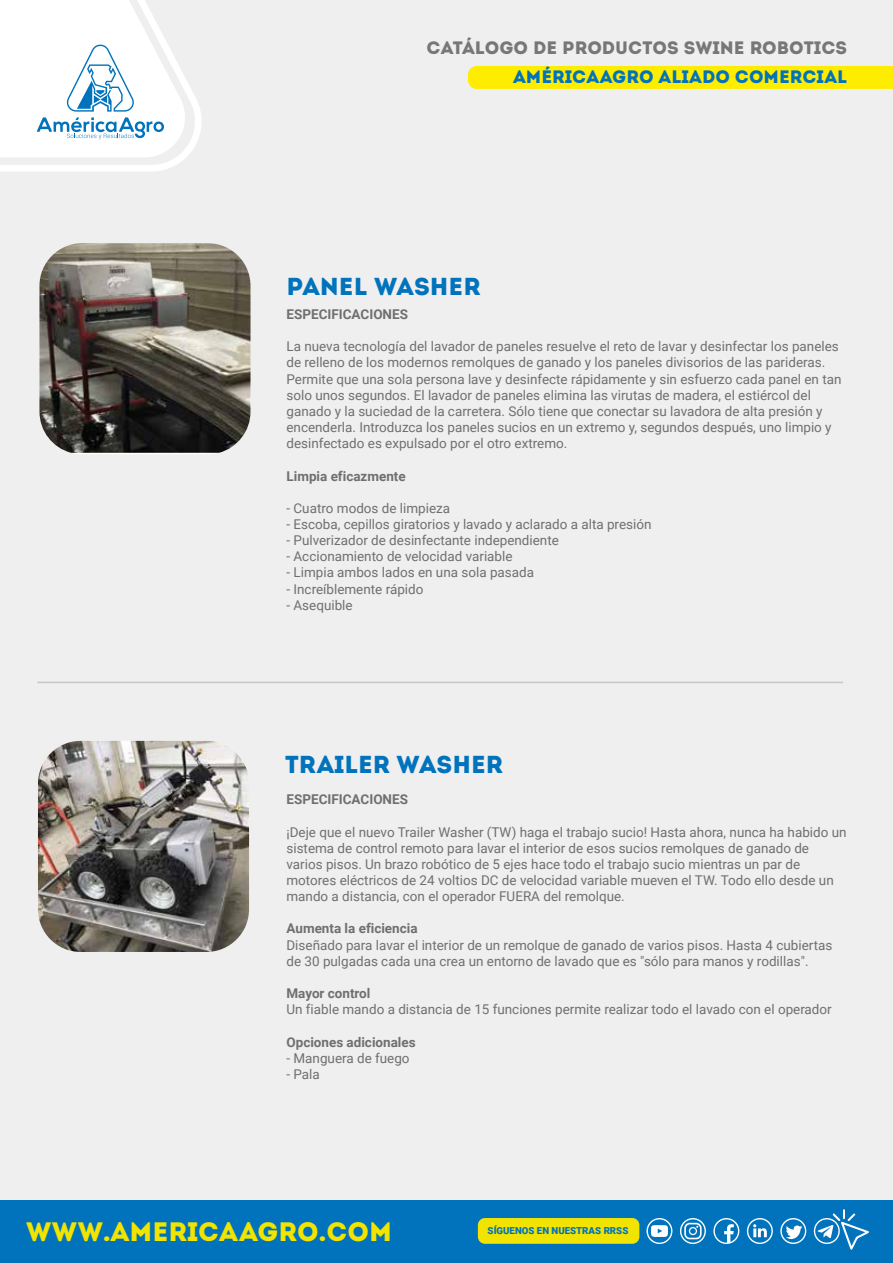
<style>
.page{position:relative;width:893px;height:1263px;background:#efeff0}
.page>*{position:absolute;margin:0;border:0;box-sizing:border-box;transform-origin:0 0}
.t1{font:26.7px "Intro";color:#f1e400}
.t2{font:24.6px "Intro";color:#0073bc}
.t3{font:18px "Intro";color:#777}
.t4{font:18px "Intro";color:#0073bc}
.t5{font:13.5px/16.2px "Roboto";color:#706f6f}
.t6{font:700 13.5px "Roboto";color:#706f6f}
.t7{font:900 9.6px "Roboto";color:#0073bc}
</style>
<div class="page">
<svg style="left:0;top:0;width:201px;height:171px"></svg>
<div style="left:0;top:1200px;width:893px;height:63px;background:#0073bc"></div>
<svg style="left:713px;top:1218px;width:26px;height:26px"></svg>
<svg style="left:780px;top:1218px;width:26px;height:26px"></svg>
<svg style="left:747px;top:1218px;width:26px;height:26px"></svg>
<svg style="left:680px;top:1218px;width:26px;height:26px"></svg>
<svg style="left:646px;top:1218px;width:26px;height:26px"></svg>
<svg style="left:814px;top:1209px;width:55px;height:41px"></svg>
<div style="left:478px;top:1218px;width:161px;height:26px;background:#f1e400;border-radius:7px"></div>
<div style="left:468px;top:66px;width:425px;height:23px;background:#ffed00"></div>
<img style="left:39px;top:243px;width:212px;height:210px">
<img style="left:38px;top:741px;width:211px;height:211px">
<hr style="left:37px;top:682px;width:806px;height:1px;background:#c6c6c6">
<h3 class="t3" style="left:427px;top:37px;width:422px">CATÁLOGO DE PRODUCTOS SWINE ROBOTICS</h3>
<h3 class="t4" style="left:513px;top:66px;width:336px">AMÉRICAAGRO ALIADO COMERCIAL</h3>
<h2 class="t2" style="left:286px;top:272px;width:196px">PANEL WASHER</h2>
<p class="t6" style="left:286px;top:305px;width:123px">ESPECIFICACIONES</p>
<p class="t5" style="left:286px;top:338px;width:556px">La nueva tecnología del lavador de paneles resuelve el reto de lavar y desinfectar los paneles de relleno de los modernos remolques de ganado y los paneles divisorios de las parideras.<br>Permite que una sola persona lave y desinfecte rápidamente y sin esfuerzo cada panel en tan solo unos segundos. El lavador de paneles elimina las virutas de madera, el estiércol del ganado y la suciedad de la carretera. Sólo tiene que conectar su lavadora de alta presión y encenderla. Introduzca los paneles sucios en un extremo y, segundos después, uno limpio y desinfectado es expulsado por el otro extremo.</p>
<p class="t6" style="left:286px;top:466px;width:121px">Limpia eficazmente</p>
<p class="t5" style="left:286px;top:499px;width:165px">- Cuatro modos de limpieza</p>
<p class="t5" style="left:286px;top:516px;width:367px">- Escoba, cepillos giratorios y lavado y aclarado a alta presión</p>
<p class="t5" style="left:286px;top:532px;width:274px">- Pulverizador de desinfectante independiente</p>
<p class="t5" style="left:286px;top:548px;width:228px">- Accionamiento de velocidad variable</p>
<p class="t5" style="left:286px;top:564px;width:249px">- Limpia ambos lados en una sola pasada</p>
<p class="t5" style="left:286px;top:580px;width:138px">- Increíblemente rápido</p>
<p class="t5" style="left:286px;top:596px;width:68px">- Asequible</p>
<h2 class="t2" style="left:285px;top:749px;width:220px">TRAILER WASHER</h2>
<p class="t6" style="left:286px;top:790px;width:123px">ESPECIFICACIONES</p>
<p class="t5" style="left:286px;top:823px;width:562px">¡Deje que el nuevo Trailer Washer (TW) haga el trabajo sucio! Hasta ahora, nunca ha habido un sistema de control remoto para lavar el interior de esos sucios remolques de ganado de varios pisos. Un brazo robótico de 5 ejes hace todo el trabajo sucio mientras un par de motores eléctricos de 24 voltios DC de velocidad variable mueven el TW. Todo ello desde un mando a distancia, con el operador FUERA del remolque.</p>
<p class="t6" style="left:286px;top:919px;width:133px">Aumenta la eficiencia</p>
<p class="t5" style="left:286px;top:936px;width:547px">Diseñado para lavar el interior de un remolque de ganado de varios pisos. Hasta 4 cubiertas de 30 pulgadas cada una crea un entorno de lavado que es "sólo para manos y rodillas".</p>
<p class="t6" style="left:286px;top:984px;width:85px">Mayor control</p>
<p class="t5" style="left:286px;top:1001px;width:547px">Un fiable mando a distancia de 15 funciones permite realizar todo el lavado con el operador</p>
<p class="t6" style="left:286px;top:1032px;width:131px">Opciones adicionales</p>
<p class="t5" style="left:286px;top:1049px;width:125px">- Manguera de fuego</p>
<p class="t5" style="left:286px;top:1065px;width:35px">- Pala</p>
<h1 class="t1" style="left:26px;top:1216px;width:367px">WWW.AMERICAAGRO.COM</h1>
<p class="t7" style="left:488px;top:1224px;width:142px">SÍGUENOS EN NUESTRAS RRSS</p>
</div>
